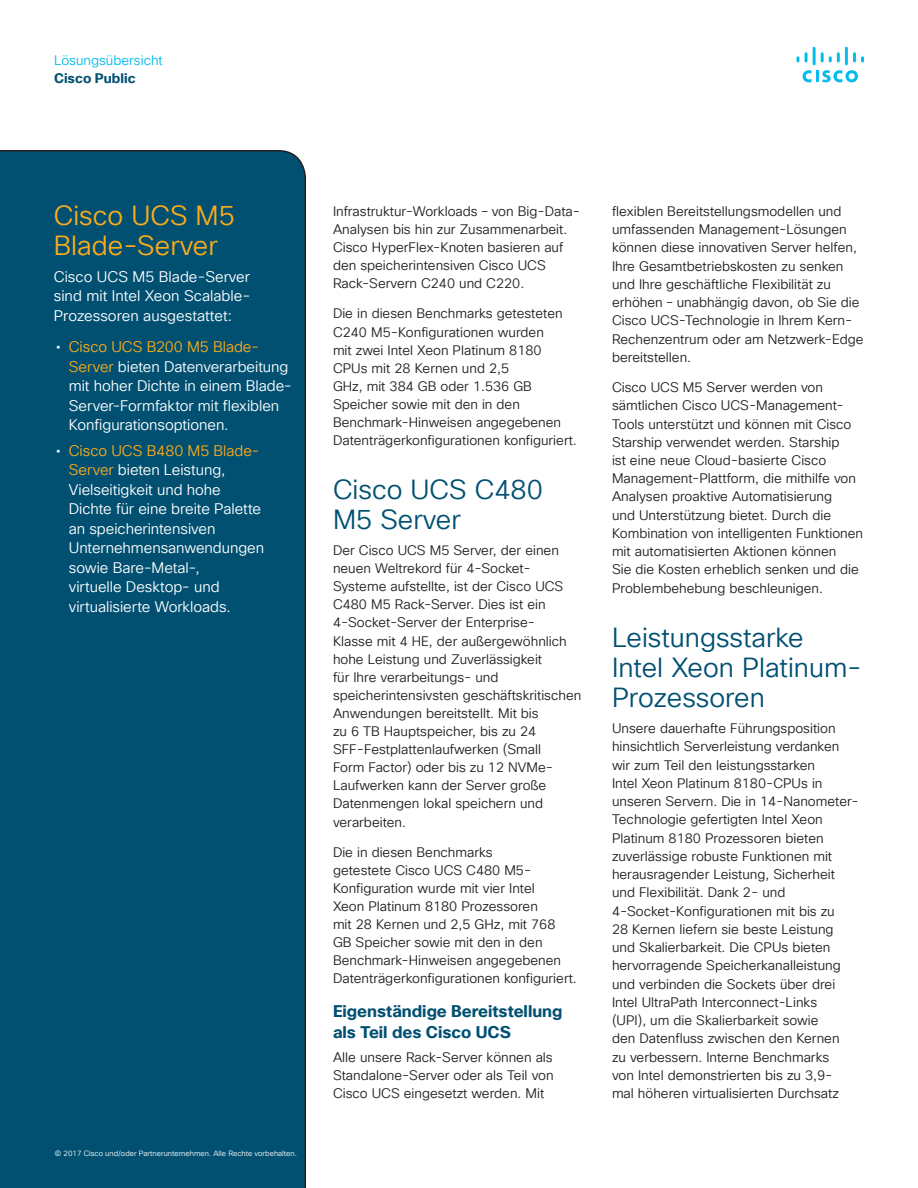
<style>
.page{position:relative;width:918px;height:1188px;background:#fff}
.page>*{position:absolute;margin:0;border:0;box-sizing:border-box;transform-origin:0 0}
.Subhead2_Indigo{font:27px/30.3px "Cisco Sans TT Light";color:#015072}
.Subhead2_Orange{font:27px/30px "Cisco Sans TT Light";color:#faab1a}
.Subhead3_Indigo{font:700 16.5px/21.1px "Cisco Sans TT";color:#015072}
.Body_White{font:15px/19.5px "Cisco Sans TT Light";letter-spacing:-.005em;color:#fff}
.Body{font:13.5px/18.3px "Cisco Sans TT Light";color:#231f20}
.t1{font:13.5px "Cisco Sans TT Light";color:#01bcec}
.t2{font:700 13.5px "Cisco Sans TT";color:#015072}
.t3{font:7.5px "Cisco Sans TT Light";color:#fff}
.s1{font-family:"Cisco Sans TT"}
.s2{color:#faab1a}
</style>
<div class="page">
<svg style="left:803px;top:70px;width:55px;height:12px"></svg>
<svg style="left:797px;top:56px;width:2px;height:6px"></svg>
<svg style="left:805px;top:52px;width:3px;height:10px"></svg>
<hr style="left:813px;top:47px;width:3px;height:18px;background:#01bcec">
<svg style="left:821px;top:52px;width:19px;height:10px"></svg>
<hr style="left:845px;top:47px;width:3px;height:18px;background:#01bcec">
<svg style="left:853px;top:52px;width:11px;height:10px"></svg>
<div style="left:0;top:150px;width:306px;height:1038px;background:#015072"></div>
<p class="t1" style="left:54px;top:51px;width:110px">Lösungsübersicht</p>
<p class="t2" style="left:54px;top:69px;width:83px">Cisco Public</p>
<p class="Subhead2_Orange" style="left:54px;top:201px;width:183px">Cisco UCS M5<br>Blade-Server</p>
<p class="Body_White" style="left:54px;top:267px;width:198px;text-align:justify">Cisco UCS M5 Blade-Server sind mit Intel Xeon Scalable-Prozessoren ausgestattet:</p>
<p class="Body_White" style="left:69px;top:338px;width:225px;text-indent:-13px"><span class="s1">•</span> <span class="s2">Cisco UCS B200 M5 Blade-<br>Server</span> bieten Datenverarbeitung mit hoher Dichte in einem Blade-<br>Server-Formfaktor mit flexiblen<br>Konfigurationsoptionen.</p>
<p class="Body_White" style="left:69px;top:441px;width:197px;text-indent:-13px"><span class="s1">•</span> <span class="s2">Cisco UCS B480 M5 Blade-<br>Server</span> bieten Leistung,<br>Vielseitigkeit und hohe<br>Dichte für eine breite Palette an speicherintensiven<br>Unternehmensanwendungen sowie Bare-Metal-,<br>virtuelle Desktop- und virtualisierte Workloads.</p>
<p class="t3" style="left:55px;top:1149px;width:244px">© 2017 Cisco und/oder Partnerunternehmen. Alle Rechte vorbehalten.</p>
<p class="Body" style="left:333px;top:202px;width:249px">Infrastruktur-Workloads – von Big-Data-Analysen bis hin zur Zusammenarbeit.<br>Cisco HyperFlex-Knoten basieren auf den speicherintensiven Cisco UCS Rack-Servern C240 und C220.</p>
<p class="Body" style="left:333px;top:305px;width:245px">Die in diesen Benchmarks getesteten C240 M5-Konfigurationen wurden<br>mit zwei Intel Xeon Platinum 8180<br>CPUs mit 28 Kernen und 2,5<br>GHz, mit 384 GB oder 1.536 GB Speicher sowie mit den in den Benchmark-Hinweisen angegebenen Datenträgerkonfigurationen konfiguriert.</p>
<p class="Subhead2_Indigo" style="left:333px;top:476px;width:211px">Cisco UCS C480<br>M5 Server</p>
<p class="Body" style="left:333px;top:542px;width:250px">Der Cisco UCS M5 Server, der einen neuen Weltrekord für 4-Socket-Systeme aufstellte, ist der Cisco UCS C480 M5 Rack-Server. Dies ist ein 4-Socket-Server der Enterprise-<br>Klasse mit 4 HE, der außergewöhnlich hohe Leistung und Zuverlässigkeit<br>für Ihre verarbeitungs- und speicherintensivsten geschäftskritischen Anwendungen bereitstellt. Mit bis<br>zu 6 TB Hauptspeicher, bis zu 24<br>SFF-Festplattenlaufwerken (Small<br>Form Factor) oder bis zu 12 NVMe-Laufwerken kann der Server große Datenmengen lokal speichern und verarbeiten.</p>
<p class="Body" style="left:333px;top:843px;width:245px">Die in diesen Benchmarks<br>getestete Cisco UCS C480 M5- Konfiguration wurde mit vier Intel<br>Xeon Platinum 8180 Prozessoren<br>mit 28 Kernen und 2,5 GHz, mit 768<br>GB Speicher sowie mit den in den Benchmark-Hinweisen angegebenen Datenträgerkonfigurationen konfiguriert.</p>
<p class="Subhead3_Indigo" style="left:333px;top:1001px;width:231px">Eigenständige Bereitstellung als Teil des Cisco UCS</p>
<p class="Body" style="left:333px;top:1048px;width:222px;text-align:justify">Alle unsere Rack-Server können als Standalone-Server oder als Teil von Cisco UCS eingesetzt werden. Mit</p>
<p class="Body" style="left:612px;top:202px;width:253px">flexiblen Bereitstellungsmodellen und umfassenden Management-Lösungen können diese innovativen Server helfen, Ihre Gesamtbetriebskosten zu senken und Ihre geschäftliche Flexibilität zu erhöhen – unabhängig davon, ob Sie die Cisco UCS-Technologie in Ihrem Kern-Rechenzentrum oder am Netzwerk-Edge bereitstellen.</p>
<p class="Body" style="left:612px;top:379px;width:253px">Cisco UCS M5 Server werden von sämtlichen Cisco UCS-Management-Tools unterstützt und können mit Cisco Starship verwendet werden. Starship<br>ist eine neue Cloud-basierte Cisco Management-Plattform, die mithilfe von Analysen proaktive Automatisierung<br>und Unterstützung bietet. Durch die Kombination von intelligenten Funktionen mit automatisierten Aktionen können<br>Sie die Kosten erheblich senken und die Problembehebung beschleunigen.</p>
<p class="Subhead2_Indigo" style="left:612px;top:623px;width:251px">Leistungsstarke<br>Intel Xeon Platinum-<br>Prozessoren</p>
<p class="Body" style="left:612px;top:720px;width:248px">Unsere dauerhafte Führungsposition hinsichtlich Serverleistung verdanken wir zum Teil den leistungsstarken<br>Intel Xeon Platinum 8180-CPUs in unseren Servern. Die in 14-Nanometer-Technologie gefertigten Intel Xeon Platinum 8180 Prozessoren bieten zuverlässige robuste Funktionen mit herausragender Leistung, Sicherheit und Flexibilität. Dank 2- und 4-Socket-Konfigurationen mit bis zu<br>28 Kernen liefern sie beste Leistung und Skalierbarkeit. Die CPUs bieten hervorragende Speicherkanalleistung und verbinden die Sockets über drei Intel UltraPath Interconnect-Links<br>(UPI), um die Skalierbarkeit sowie<br>den Datenfluss zwischen den Kernen<br>zu verbessern. Interne Benchmarks<br>von Intel demonstrierten bis zu 3,9-<br>mal höheren virtualisierten Durchsatz</p>
</div>
